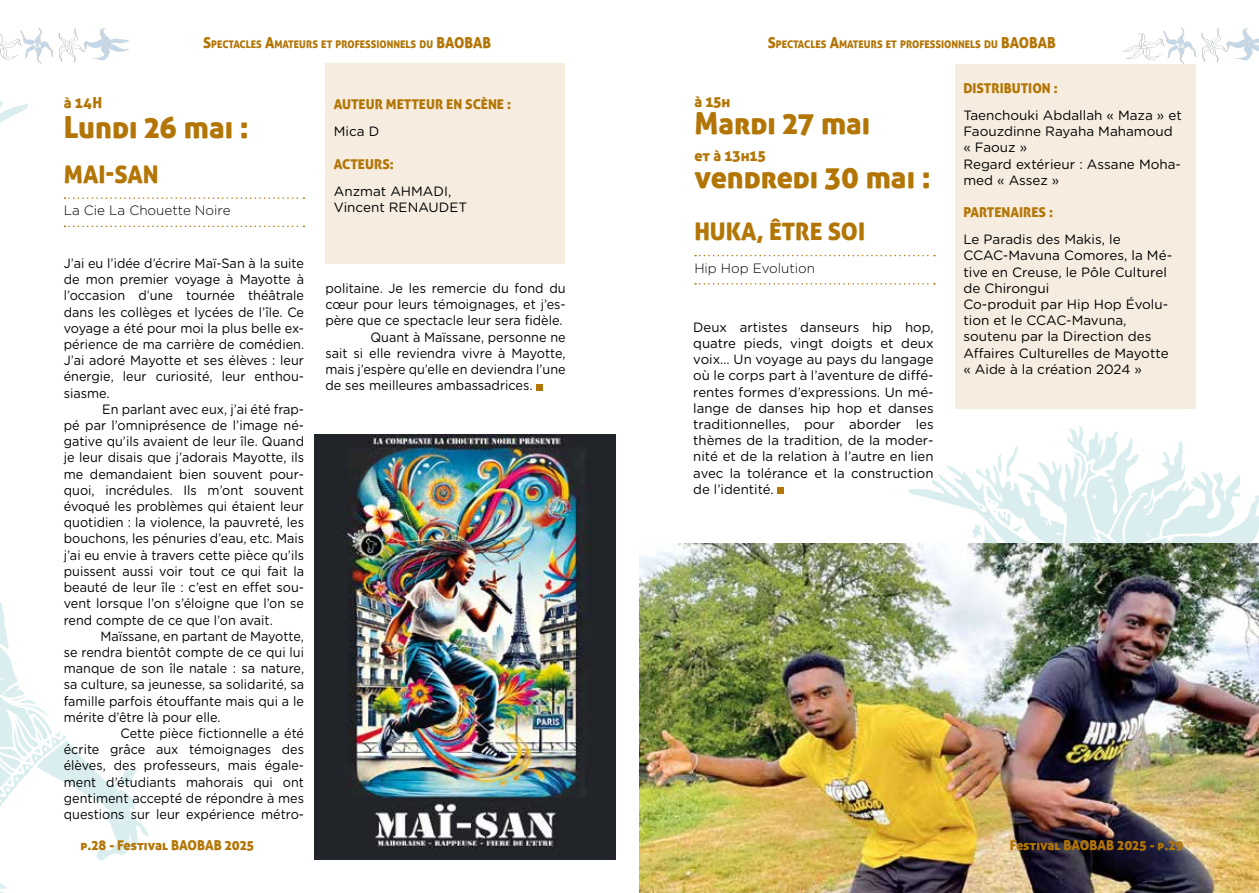
<style>
.page{position:relative;width:1259px;height:893px;background:#fff}
.page>*{position:absolute;margin:0;border:0;box-sizing:border-box;transform-origin:0 0}
.t1{font:30px "Aller Display";color:#b37606}
.t2{font:24px "Aller Display";color:#b37606}
.t3{font:15px "Aller Display";color:#b37606}
.t4{font:13.5px/16.2px "Gotham Rounded";color:#000;text-align:justify;scale:.94 1}
.t5{font:13.5px/16.2px "Gotham Rounded";color:#000}
.t6{font:13.5px "Aller Display";color:#b37606}
.t7{font:300 13.5px "Gotham";color:#000}
.t8{font:10.5px "Aller Display";color:#b37606}
.s1{font-size:15px}
</style>
<div class="page">
<svg style="left:1123px;top:27px;width:136px;height:37px"></svg>
<svg style="left:0;top:27px;width:129px;height:37px"></svg>
<svg style="left:908px;top:441px;width:351px;height:102px"></svg>
<svg style="left:972px;top:425px;width:166px;height:118px"></svg>
<svg style="left:0;top:100px;width:28px;height:23px"></svg>
<svg style="left:0;top:603px;width:148px;height:290px"></svg>
<div style="left:325px;top:64px;width:240px;height:200px;background:#f6ede0"></div>
<svg style="left:65px;top:197px;width:239px;height:2px"></svg>
<svg style="left:65px;top:226px;width:239px;height:1px"></svg>
<div style="left:536px;top:384px;width:7px;height:6px;background:#b37606"></div>
<img style="left:315px;top:435px;width:300px;height:424px">
<div style="left:778px;top:487px;width:6px;height:7px;background:#b37606"></div>
<svg style="left:695px;top:255px;width:240px;height:1px"></svg>
<svg style="left:695px;top:283px;width:240px;height:2px"></svg>
<img style="left:639px;top:543px;width:620px;height:350px">
<div style="left:955px;top:64px;width:240px;height:344px;background:#f6ede0"></div>
<p class="t8" style="left:203px;top:38px;width:244px"><span class="s1">S</span>PECTACLES <span class="s1">A</span>MATEURS ET PROFESSIONNELS DU <span class="s1">BAOBAB</span></p>
<p class="t3" style="left:64px;top:93px;width:40px">à 14H</p>
<h1 class="t1" style="left:64px;top:108px;width:186px">Lundi 26 mai :</h1>
<h2 class="t2" style="left:64px;top:159px;width:96px">MAI-SAN</h2>
<p class="t7" style="left:64px;top:202px;width:168px">La Cie La Chouette Noire</p>
<p class="t4" style="left:64px;top:255px;width:257px">J’ai eu l’idée d’écrire Maï-San à la suite de mon premier voyage à Mayotte à l’occasion d’une tournée théâtrale dans les collèges et lycées de l’île. Ce voyage a été pour moi la plus belle ex&shy;périence de ma carrière de comédien.<br>J’ai adoré Mayotte et ses élèves : leur énergie, leur curiosité, leur enthou&shy;siasme.</p>
<p class="t4" style="left:64px;top:400px;width:257px;text-indent:38px">En parlant avec eux, j’ai été frap&shy;pé par l’omniprésence de l’image né&shy;gative qu’ils avaient de leur île. Quand je leur disais que j’adorais Mayotte, ils me demandaient bien souvent pour&shy;quoi, incrédules. Ils m’ont souvent évoqué les problèmes qui étaient leur quotidien : la violence, la pauvreté, les bouchons, les pénuries d’eau, etc. Mais j’ai eu envie à travers cette pièce qu’ils puissent aussi voir tout ce qui fait la beauté de leur île : c’est en effet sou&shy;vent lorsque l’on s’éloigne que l’on se rend compte de ce que l’on avait.</p>
<p class="t4" style="left:100px;top:627px;width:218px">Maïssane, en partant de Mayotte,</p>
<p class="t4" style="left:64px;top:643px;width:257px">se rendra bientôt compte de ce qui lui</p>
<p class="t4" style="left:64px;top:660px;width:257px">manque de son île natale : sa nature,</p>
<p class="t4" style="left:64px;top:676px;width:257px">sa culture, sa jeunesse, sa solidarité, sa</p>
<p class="t4" style="left:64px;top:692px;width:257px">famille parfois étouffante mais qui a le</p>
<p class="t4" style="left:64px;top:708px;width:168px">mérite d’être là pour elle.</p>
<p class="t4" style="left:120px;top:724px;width:197px">Cette pièce fictionnelle a été</p>
<p class="t4" style="left:64px;top:741px;width:257px">écrite grâce aux témoignages des</p>
<p class="t4" style="left:64px;top:757px;width:257px">élèves, des professeurs, mais égale-</p>
<p class="t4" style="left:64px;top:773px;width:257px">ment d’étudiants mahorais qui ont</p>
<p class="t4" style="left:64px;top:789px;width:257px">gentiment accepté de répondre à mes</p>
<p class="t4" style="left:64px;top:805px;width:257px">questions sur leur expérience métro-</p>
<p class="t6" style="left:334px;top:96px;width:179px">AUTEUR METTEUR EN SCÈNE :</p>
<p class="t5" style="left:334px;top:123px;width:47px">Mica D</p>
<p class="t6" style="left:334px;top:155px;width:62px">ACTEURS:</p>
<p class="t5" style="left:334px;top:182px;width:135px">Anzmat AHMADI,<br>Vincent RENAUDET</p>
<p class="t4" style="left:325px;top:279px;width:257px">politaine. Je les remercie du fond du</p>
<p class="t4" style="left:325px;top:296px;width:257px">cœur pour leurs témoignages, et j’es-</p>
<p class="t4" style="left:325px;top:312px;width:254px">père que ce spectacle leur sera fidèle.</p>
<p class="t4" style="left:370px;top:328px;width:209px">Quant à Maïssane, personne ne</p>
<p class="t4" style="left:325px;top:344px;width:257px">sait si elle reviendra vivre à Mayotte,</p>
<p class="t4" style="left:325px;top:360px;width:257px">mais j’espère qu’elle en deviendra l’une</p>
<p class="t4" style="left:325px;top:377px;width:222px">de ses meilleures ambassadrices.</p>
<p class="t8" style="left:767px;top:38px;width:244px"><span class="s1">S</span>PECTACLES <span class="s1">A</span>MATEURS ET PROFESSIONNELS DU <span class="s1">BAOBAB</span></p>
<p class="t3" style="left:694px;top:92px;width:38px">à 15h</p>
<h1 class="t1" style="left:694px;top:104px;width:177px">Mardi 27 mai</h1>
<p class="t3" style="left:694px;top:146px;width:73px">et à 13h15</p>
<h1 class="t1" style="left:694px;top:158px;width:238px">vendredi 30 mai :</h1>
<h2 class="t2" style="left:694px;top:216px;width:172px">HUKA, ÊTRE SOI</h2>
<p class="t7" style="left:694px;top:259px;width:122px">Hip Hop Evolution</p>
<p class="t5" style="left:693px;top:318px;width:242px;text-align:justify">Deux artistes danseurs hip hop, quatre pieds, vingt doigts et deux voix… Un voyage au pays du langage où le corps part à l’aventure de diffé&shy;rentes formes d’expressions. Un mé&shy;lange de danses hip hop et danses traditionnelles, pour aborder les thèmes de la tradition, de la moder&shy;nité et de la relation à l’autre en lien avec la tolérance et la construction de l’identité.</p>
<p class="t6" style="left:963px;top:79px;width:96px">DISTRIBUTION :</p>
<p class="t5" style="left:963px;top:106px;width:220px">Taenchouki Abdallah « Maza » et<br>Faouzdinne Rayaha Mahamoud « Faouz »<br>Regard extérieur : Assane Moha&shy;med « Assez »</p>
<p class="t6" style="left:963px;top:204px;width:91px">PARTENAIRES :</p>
<p class="t5" style="left:963px;top:231px;width:210px">Le Paradis des Makis, le<br>CCAC-Mavuna Comores, la Mé&shy;tive en Creuse, le Pôle Culturel de Chirongui<br>Co-produit par Hip Hop Évolu&shy;tion et le CCAC-Mavuna, soutenu par la Direction des<br>Affaires Culturelles de Mayotte « Aide à la création 2024 »</p>
<p class="t6" style="left:81px;top:836px;width:175px">p.28 - Festival BAOBAB 2025</p>
<p class="t6" style="left:1009px;top:836px;width:175px">Festival BAOBAB 2025 - p.29</p>
</div>
